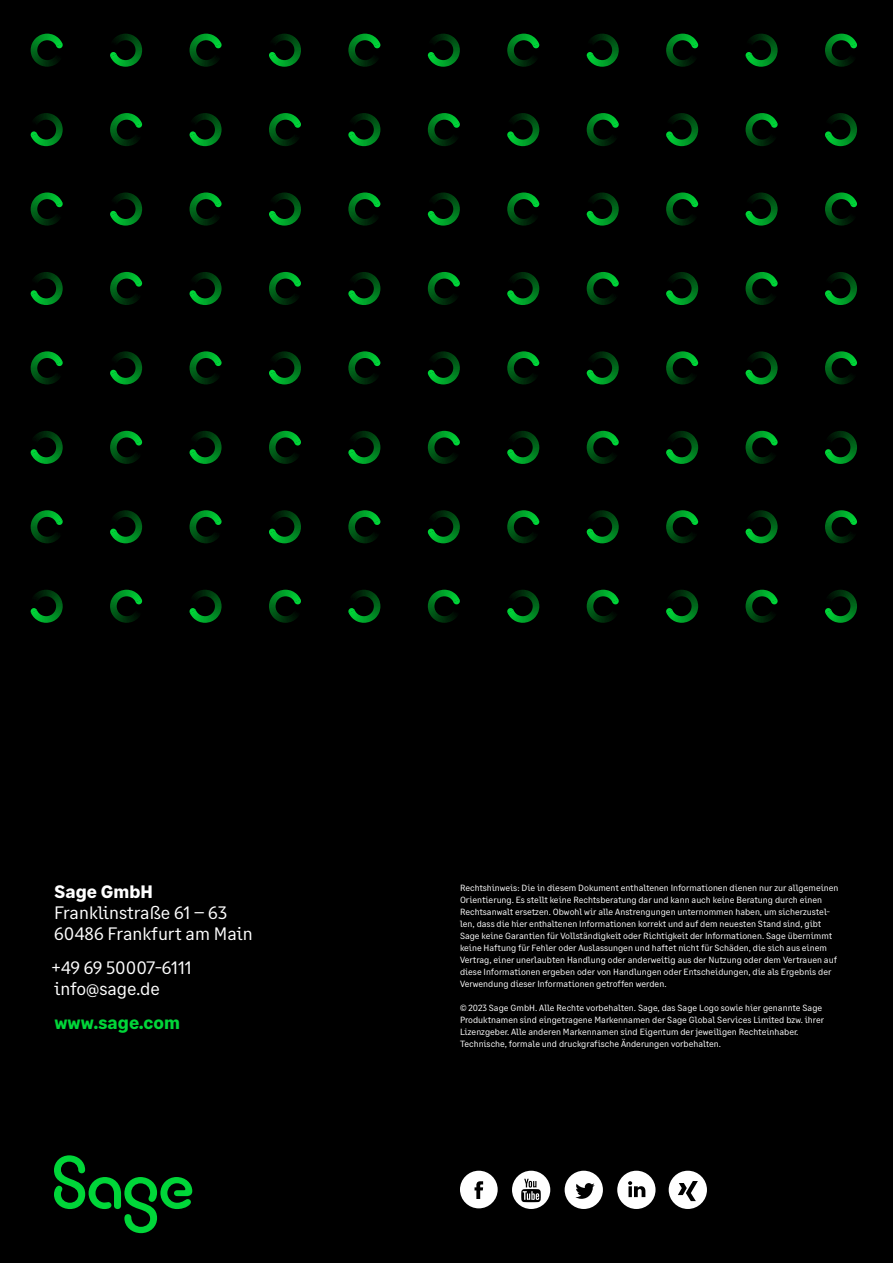
<style>
.page{position:relative;width:893px;height:1263px;background:#000}
.page>*{position:absolute;margin:0;border:0;box-sizing:border-box;transform-origin:0 0}
.t1{font:18px/21px "Sage Text";color:#fff}
.t2{font:700 18px "Sage Text";color:#00d639}
.t3{font:700 18px "Sage Text";color:#fff}
.t4{font:9px/12px "Sage Text";color:#fff}
</style>
<div class="page">
<svg style="left:54px;top:1155px;width:138px;height:78px"></svg>
<svg style="left:460px;top:1171px;width:38px;height:37px"></svg>
<svg style="left:512px;top:1171px;width:38px;height:38px"></svg>
<svg style="left:565px;top:1171px;width:38px;height:38px"></svg>
<svg style="left:617px;top:1171px;width:38px;height:38px"></svg>
<svg style="left:669px;top:1171px;width:38px;height:38px"></svg>
<svg style="left:31px;top:34px;width:32px;height:33px"></svg>
<svg style="left:110px;top:34px;width:32px;height:33px"></svg>
<svg style="left:190px;top:34px;width:32px;height:33px"></svg>
<svg style="left:269px;top:34px;width:32px;height:33px"></svg>
<svg style="left:348px;top:34px;width:33px;height:33px"></svg>
<svg style="left:427px;top:34px;width:33px;height:33px"></svg>
<svg style="left:507px;top:34px;width:33px;height:33px"></svg>
<svg style="left:586px;top:34px;width:33px;height:33px"></svg>
<svg style="left:666px;top:34px;width:33px;height:33px"></svg>
<svg style="left:745px;top:34px;width:33px;height:33px"></svg>
<svg style="left:825px;top:34px;width:32px;height:33px"></svg>
<svg style="left:30px;top:113px;width:33px;height:33px"></svg>
<svg style="left:110px;top:113px;width:33px;height:33px"></svg>
<svg style="left:189px;top:113px;width:33px;height:33px"></svg>
<svg style="left:269px;top:113px;width:32px;height:33px"></svg>
<svg style="left:348px;top:113px;width:32px;height:33px"></svg>
<svg style="left:428px;top:113px;width:32px;height:33px"></svg>
<svg style="left:507px;top:113px;width:32px;height:33px"></svg>
<svg style="left:587px;top:113px;width:32px;height:33px"></svg>
<svg style="left:666px;top:113px;width:32px;height:33px"></svg>
<svg style="left:746px;top:113px;width:32px;height:33px"></svg>
<svg style="left:825px;top:113px;width:32px;height:33px"></svg>
<svg style="left:31px;top:192px;width:32px;height:34px"></svg>
<svg style="left:110px;top:192px;width:32px;height:34px"></svg>
<svg style="left:190px;top:192px;width:32px;height:34px"></svg>
<svg style="left:269px;top:192px;width:32px;height:34px"></svg>
<svg style="left:348px;top:192px;width:33px;height:34px"></svg>
<svg style="left:427px;top:192px;width:33px;height:34px"></svg>
<svg style="left:507px;top:192px;width:33px;height:34px"></svg>
<svg style="left:586px;top:192px;width:33px;height:34px"></svg>
<svg style="left:666px;top:192px;width:33px;height:34px"></svg>
<svg style="left:745px;top:192px;width:33px;height:34px"></svg>
<svg style="left:825px;top:192px;width:32px;height:34px"></svg>
<svg style="left:30px;top:272px;width:33px;height:33px"></svg>
<svg style="left:110px;top:272px;width:33px;height:33px"></svg>
<svg style="left:189px;top:272px;width:33px;height:33px"></svg>
<svg style="left:269px;top:272px;width:32px;height:33px"></svg>
<svg style="left:348px;top:272px;width:32px;height:33px"></svg>
<svg style="left:428px;top:272px;width:32px;height:33px"></svg>
<svg style="left:507px;top:272px;width:32px;height:33px"></svg>
<svg style="left:587px;top:272px;width:32px;height:33px"></svg>
<svg style="left:666px;top:272px;width:32px;height:33px"></svg>
<svg style="left:746px;top:272px;width:32px;height:33px"></svg>
<svg style="left:825px;top:272px;width:32px;height:33px"></svg>
<svg style="left:31px;top:351px;width:32px;height:33px"></svg>
<svg style="left:110px;top:351px;width:32px;height:33px"></svg>
<svg style="left:190px;top:351px;width:32px;height:33px"></svg>
<svg style="left:269px;top:351px;width:32px;height:33px"></svg>
<svg style="left:348px;top:351px;width:33px;height:33px"></svg>
<svg style="left:427px;top:351px;width:33px;height:33px"></svg>
<svg style="left:507px;top:351px;width:33px;height:33px"></svg>
<svg style="left:586px;top:351px;width:33px;height:33px"></svg>
<svg style="left:666px;top:351px;width:33px;height:33px"></svg>
<svg style="left:745px;top:351px;width:33px;height:33px"></svg>
<svg style="left:825px;top:351px;width:32px;height:33px"></svg>
<svg style="left:30px;top:431px;width:33px;height:33px"></svg>
<svg style="left:110px;top:431px;width:33px;height:33px"></svg>
<svg style="left:189px;top:431px;width:33px;height:33px"></svg>
<svg style="left:269px;top:431px;width:32px;height:33px"></svg>
<svg style="left:348px;top:431px;width:32px;height:33px"></svg>
<svg style="left:428px;top:431px;width:32px;height:33px"></svg>
<svg style="left:507px;top:431px;width:32px;height:33px"></svg>
<svg style="left:587px;top:431px;width:32px;height:33px"></svg>
<svg style="left:666px;top:431px;width:32px;height:33px"></svg>
<svg style="left:746px;top:431px;width:32px;height:33px"></svg>
<svg style="left:825px;top:431px;width:32px;height:33px"></svg>
<svg style="left:31px;top:510px;width:32px;height:33px"></svg>
<svg style="left:110px;top:510px;width:32px;height:33px"></svg>
<svg style="left:190px;top:510px;width:32px;height:33px"></svg>
<svg style="left:269px;top:510px;width:32px;height:33px"></svg>
<svg style="left:348px;top:510px;width:33px;height:33px"></svg>
<svg style="left:427px;top:510px;width:33px;height:33px"></svg>
<svg style="left:507px;top:510px;width:33px;height:33px"></svg>
<svg style="left:586px;top:510px;width:33px;height:33px"></svg>
<svg style="left:666px;top:510px;width:33px;height:33px"></svg>
<svg style="left:745px;top:510px;width:33px;height:33px"></svg>
<svg style="left:825px;top:510px;width:32px;height:33px"></svg>
<svg style="left:30px;top:590px;width:33px;height:33px"></svg>
<svg style="left:110px;top:590px;width:33px;height:33px"></svg>
<svg style="left:189px;top:590px;width:33px;height:33px"></svg>
<svg style="left:269px;top:590px;width:32px;height:33px"></svg>
<svg style="left:348px;top:590px;width:32px;height:33px"></svg>
<svg style="left:428px;top:590px;width:32px;height:33px"></svg>
<svg style="left:507px;top:590px;width:32px;height:33px"></svg>
<svg style="left:587px;top:590px;width:32px;height:33px"></svg>
<svg style="left:666px;top:590px;width:32px;height:33px"></svg>
<svg style="left:746px;top:590px;width:32px;height:33px"></svg>
<svg style="left:825px;top:590px;width:32px;height:33px"></svg>
<h1 class="t3" style="left:55px;top:880px;width:100px">Sage GmbH</h1>
<h1 class="t1" style="left:54px;top:902px;width:200px">Franklinstraße 61 – 63<br>60486 Frankfurt am Main</h1>
<h1 class="t1" style="left:52px;top:957px;width:141px">+49 69 50007-6111 info@sage.de</h1>
<h1 class="t2" style="left:55px;top:1011px;width:127px">www.sage.com</h1>
<p class="t4" style="left:460px;top:882px;width:380px">Rechtshinweis: Die in diesem Dokument enthaltenen Informationen dienen nur zur allgemeinen Orientierung. Es stellt keine Rechtsberatung dar und kann auch keine Beratung durch einen Rechtsanwalt ersetzen. Obwohl wir alle Anstrengungen unternommen haben, um sicherzustel&shy;len, dass die hier enthaltenen Informationen korrekt und auf dem neuesten Stand sind, gibt Sage keine Garantien für Vollständigkeit oder Richtigkeit der Informationen. Sage übernimmt keine Haftung für Fehler oder Auslassungen und haftet nicht für Schäden, die sich aus einem Vertrag, einer unerlaubten Handlung oder anderweitig aus der Nutzung oder dem Vertrauen auf diese Informationen ergeben oder von Handlungen oder Entscheidungen, die als Ergebnis der Verwendung dieser Informationen getroffen werden.</p>
<p class="t4" style="left:460px;top:1002px;width:366px">© 2023 Sage GmbH. Alle Rechte vorbehalten. Sage, das Sage Logo sowie hier genannte Sage Produktnamen sind eingetragene Markennamen der Sage Global Services Limited bzw. ihrer Lizenzgeber. Alle anderen Markennamen sind Eigentum der jeweiligen Rechteinhaber.<br>Technische, formale und druckgrafische Änderungen vorbehalten.</p>
</div>
